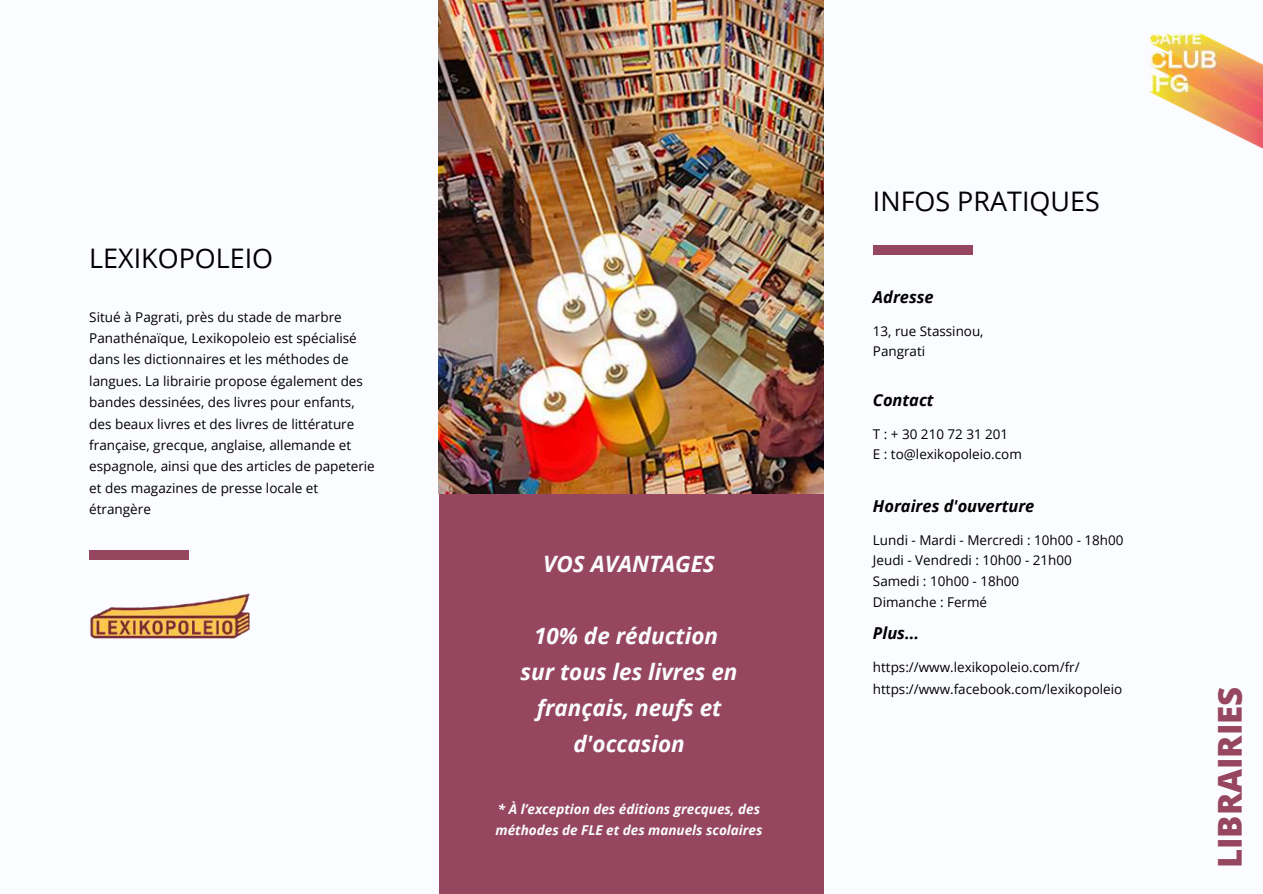
<style>
.page{position:relative;width:1263px;height:894px;background:#fff}
.page>*{position:absolute;margin:0;border:0;box-sizing:border-box;transform-origin:0 0}
.t1{font:800 33px "Open Sans";color:#96475f}
.t2{font:26.85px "Open Sans";color:#000}
.t3{font:italic 700 22.5px/36px "Open Sans";color:#fbfcff;text-align:center}
.t4{font:italic 700 16.5px "Open Sans";color:#000}
.t5{font:13.5px/21.3px "Open Sans";color:#000}
.t6{font:italic 700 13.5px/21.3px "Open Sans";color:#fbfcff}
</style>
<div class="page">
<div style="left:0;top:0;width:1263px;height:893px;background:#fbfcff"></div>
<div style="left:439px;top:493px;width:385px;height:400px;background:#96475f"></div>
<div style="left:89px;top:550px;width:100px;height:10px;background:#96475f"></div>
<div style="left:873px;top:244px;width:99px;height:10px;background:#96475f"></div>
<img style="left:1148px;top:33px;width:115px;height:115px">
<img style="left:439px;top:0;width:385px;height:493px">
<img style="left:90px;top:593px;width:159px;height:45px">
<h2 class="t2" style="left:89px;top:239px;width:185px">LEXIKOPOLEIO</h2>
<p class="t5" style="left:89px;top:305px;width:287px">Situé à Pagrati, près du stade de marbre Panathénaïque, Lexikopoleio est spécialisé dans les dictionnaires et les méthodes de langues. La librairie propose également des bandes dessinées, des livres pour enfants, des beaux livres et des livres de littérature française, grecque, anglaise, allemande et espagnole, ainsi que des articles de papeterie et des magazines de presse locale et étrangère</p>
<h3 class="t3" style="left:543px;top:545px;width:173px">VOS AVANTAGES</h3>
<h3 class="t3" style="left:520px;top:617px;width:219px">10% de réduction sur tous les livres en français, neufs et d'occasion</h3>
<p class="t6" style="left:496px;top:797px;width:268px">* À l’exception des éditions grecques, des méthodes de FLE et des manuels scolaires</p>
<h2 class="t2" style="left:873px;top:182px;width:228px">INFOS PRATIQUES</h2>
<p class="t4" style="left:873px;top:285px;width:62px">Adresse</p>
<p class="t5" style="left:873px;top:320px;width:112px;line-height:20.9px">13, rue Stassinou,<br>Pangrati</p>
<p class="t4" style="left:873px;top:388px;width:62px">Contact</p>
<p class="t5" style="left:873px;top:422px;width:150px;line-height:20.9px">T : + 30 210 72 31 201<br>Ε : to@lexikopoleio.com</p>
<p class="t4" style="left:873px;top:494px;width:163px">Horaires d'ouverture</p>
<p class="t5" style="left:873px;top:529px;width:252px;line-height:20.9px">Lundi - Mardi - Mercredi : 10h00 - 18h00<br>Jeudi - Vendredi : 10h00 - 21h00<br>Samedi : 10h00 - 18h00<br>Dimanche : Fermé</p>
<p class="t4" style="left:873px;top:621px;width:48px">Plus...</p>
<p class="t5" style="left:873px;top:656px;width:251px">https://www.lexikopoleio.com/fr/ https://www.facebook.com/lexikopoleio</p>
<h1 class="t1" style="left:1206px;top:868px;width:183px;rotate:-90deg">LIBRAIRIES</h1>
</div>
